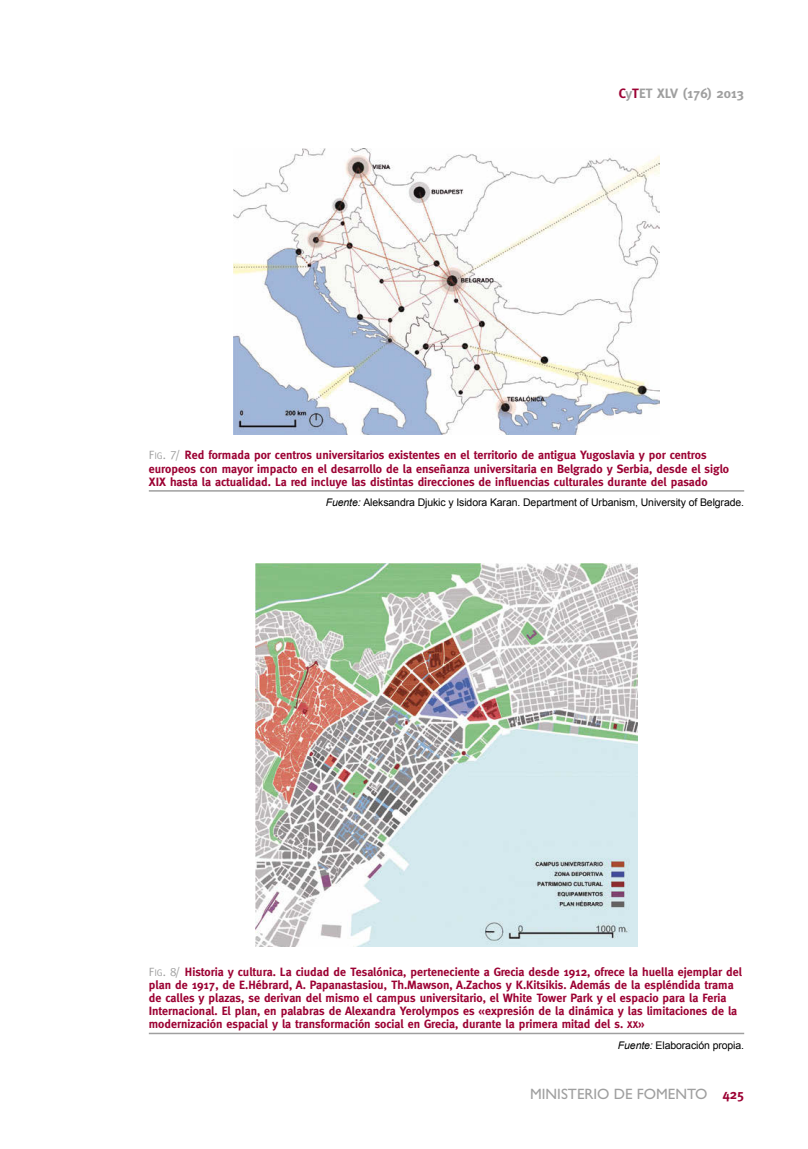
<style>
.page{position:relative;width:808px;height:1149px;background:#fff}
.page>*{position:absolute;margin:0;border:0;box-sizing:border-box;transform-origin:0 0}
.t1{font:15px "Gill Sans";color:#9f9f9f}
.t2{font:700 13.5px "Meta";color:#9f9f9f}
.t3{font:700 12px/13.2px "Meta";color:#9c0233}
.t4{font:10.5px "Arial";letter-spacing:-.01em;color:#000}
.s1{color:#9c0233}
.s2{font-family:"Meta Caps SC800";font-weight:400;color:#9f9f9f}
.s3{font-family:"Meta Caps SC800";font-weight:400;font-size:9.6px;color:#9f9f9f}
.s4{font-style:italic}
.s5{font-family:"Meta Bold SC800";font-weight:400;font-size:9.6px}
.s6{font-family:"Meta";font-weight:700;font-size:13.5px;color:#9c0233}
</style>
<div class="page">
<hr style="left:149px;top:490px;width:595px;height:1px;background:#9f9f9f">
<img style="left:234px;top:149px;width:425px;height:285px">
<img style="left:255px;top:563px;width:383px;height:383px">
<hr style="left:149px;top:1032px;width:595px;height:1px;background:#9f9f9f">
<p class="t2" style="left:619px;top:85px;width:127px"><span class="s1">C</span>y<span class="s1">T</span>ET XLV (176) 2013</p>
<p class="t3" style="left:149px;top:448px;width:582px"><span class="s2">F</span><span class="s3">ig</span><span class="s2">. 7/</span> Red formada por centros universitarios existentes en el territorio de antigua Yugoslavia y por centros europeos con mayor impacto en el desarrollo de la enseñanza universitaria en Belgrado y Serbia, desde el siglo<br>XIX hasta la actualidad. La red incluye las distintas direcciones de influencias culturales durante del pasado</p>
<p class="t4" style="left:326px;top:496px;width:420px"><span class="s4">Fuente:</span> Aleksandra Djukic y Isidora Karan. Department of Urbanism, University of Belgrade.</p>
<p class="t3" style="left:149px;top:964px;width:595px"><span class="s2">F</span><span class="s3">ig</span><span class="s2">. 8/</span> Historia y cultura. La ciudad de Tesalónica, perteneciente a Grecia desde 1912, ofrece la huella ejemplar del plan de 1917, de E.Hébrard, A. Papanastasiou, Th.Mawson, A.Zachos y K.Kitsikis. Además de la espléndida trama de calles y plazas, se derivan del mismo el campus universitario, el White Tower Park y el espacio para la Feria Internacional. El plan, en palabras de Alexandra Yerolympos es «expresión de la dinámica y las limitaciones de la modernización espacial y la transformación social en Grecia, durante la primera mitad del s. <span class="s5">xx</span>»</p>
<p class="t4" style="left:618px;top:1039px;width:128px"><span class="s4">Fuente:</span> Elaboración propia.</p>
<p class="t1" style="left:530px;top:1084px;width:216px">MINISTERIO DE FOMENTO <span class="s6">425</span></p>
</div>
